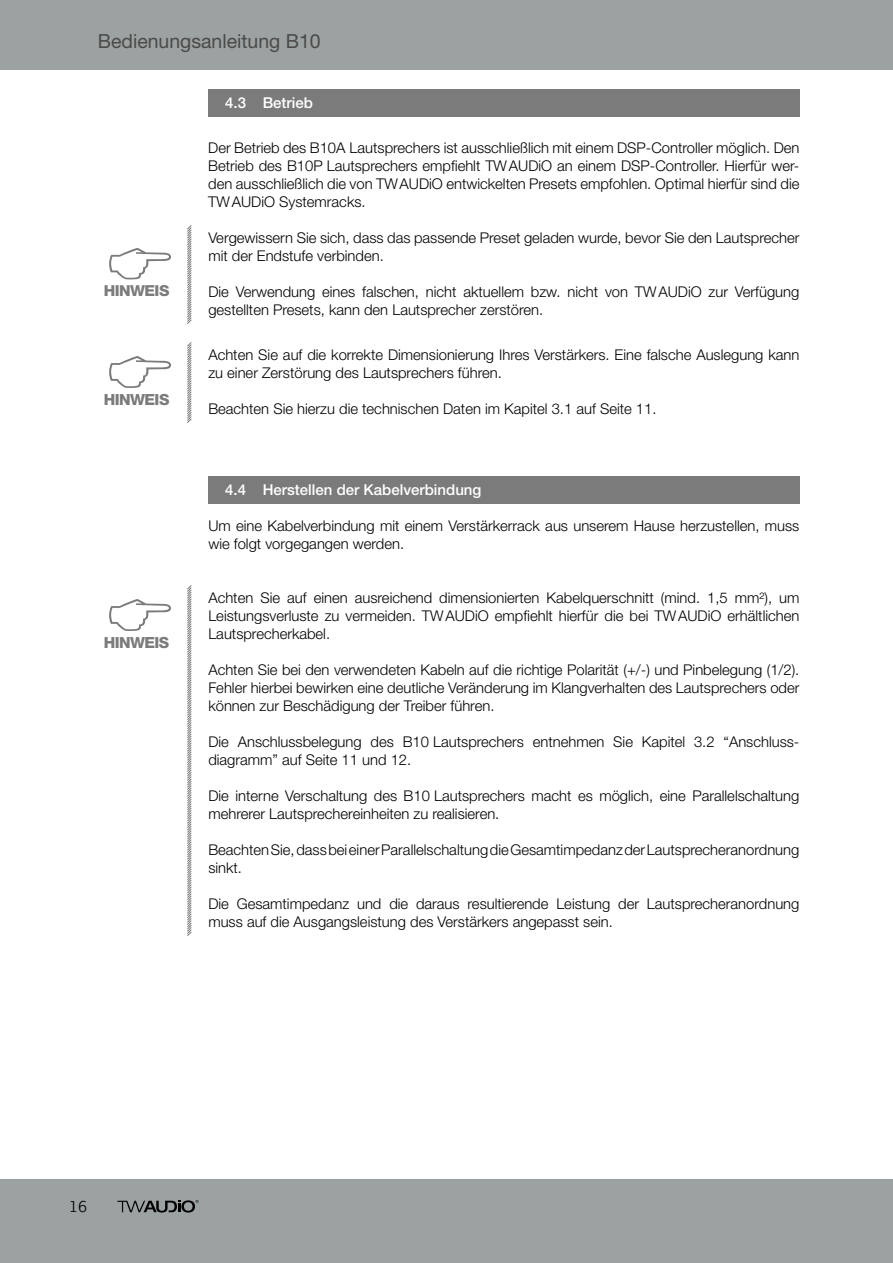
<style>
.page{position:relative;width:893px;height:1263px;background:#fff}
.page>*{position:absolute;margin:0;border:0;box-sizing:border-box;transform-origin:0 0}
.t1{font:19.5px "Helvetica Neue LT Std";color:#4a4a49}
.t2{font:300 16.5px "Lexia";color:#000}
.t3{font:800 15.3px "Helvetica Neue LT Std";letter-spacing:-.035em;color:#7c7b7b}
.t4{font:800 15.15px "Helvetica Neue LT Std";letter-spacing:-.035em;color:#7c7b7b}
.t5{font:500 15px "Helvetica Neue LT Std";color:#fff}
.t6{font:300 14.85px/18px "Helvetica Neue LT Std";color:#000}
</style>
<div class="page">
<div style="left:0;top:0;width:893px;height:69px;background:#9ca1a2"></div>
<div style="left:0;top:1179px;width:893px;height:84px;background:#9ca1a2"></div>
<svg style="left:117px;top:1200px;width:81px;height:12px"></svg>
<div style="left:208px;top:89px;width:591px;height:28px;background:#7c7b7b"></div>
<svg style="left:109px;top:356px;width:62px;height:32px"></svg>
<svg style="left:187px;top:342px;width:5px;height:81px"></svg>
<svg style="left:109px;top:248px;width:62px;height:31px"></svg>
<svg style="left:187px;top:225px;width:5px;height:99px"></svg>
<div style="left:208px;top:476px;width:591px;height:28px;background:#7c7b7b"></div>
<svg style="left:109px;top:599px;width:62px;height:32px"></svg>
<svg style="left:187px;top:585px;width:5px;height:351px;background:#bebebe"></svg>
<h1 class="t1" style="left:98px;top:29px;width:224px">Bedienungsanleitung B10</h1>
<p class="t4" style="left:104px;top:282px;width:67px">HINWEIS</p>
<p class="t3" style="left:104px;top:390px;width:67px">HINWEIS</p>
<p class="t3" style="left:104px;top:633px;width:67px">HINWEIS</p>
<p class="t5" style="left:225px;top:94px;width:89px">4.3 Betrieb</p>
<p class="t6" style="left:208px;top:138px;width:593px;text-align:justify">Der Betrieb des B10A Lautsprechers ist ausschließlich mit einem DSP-Controller möglich. Den Betrieb des B10P Lautsprechers empfiehlt TWAUDiO an einem DSP-Controller. Hierfür wer&shy;den ausschließlich die von TWAUDiO entwickelten Presets empfohlen. Optimal hierfür sind die TWAUDiO Systemracks.</p>
<p class="t6" style="left:208px;top:228px;width:593px">Vergewissern Sie sich, dass das passende Preset geladen wurde, bevor Sie den Lautsprecher mit der Endstufe verbinden.</p>
<p class="t6" style="left:208px;top:282px;width:593px">Die Verwendung eines falschen, nicht aktuellem bzw. nicht von TWAUDiO zur Verfügung gestellten Presets, kann den Lautsprecher zerstören.</p>
<p class="t6" style="left:208px;top:345px;width:593px">Achten Sie auf die korrekte Dimensionierung Ihres Verstärkers. Eine falsche Auslegung kann zu einer Zerstörung des Lautsprechers führen.</p>
<p class="t6" style="left:208px;top:399px;width:450px">Beachten Sie hierzu die technischen Daten im Kapitel 3.1 auf Seite 11.</p>
<p class="t5" style="left:225px;top:481px;width:258px">4.4 Herstellen der Kabelverbindung</p>
<p class="t6" style="left:208px;top:516px;width:593px">Um eine Kabelverbindung mit einem Verstärkerrack aus unserem Hause herzustellen, muss wie folgt vorgegangen werden.</p>
<p class="t6" style="left:208px;top:588px;width:593px;text-align:justify">Achten Sie auf einen ausreichend dimensionierten Kabelquerschnitt (mind. 1,5 mm²), um Leistungsverluste zu vermeiden. TWAUDiO empfiehlt hierfür die bei TWAUDiO erhältlichen Lautsprecherkabel.</p>
<p class="t6" style="left:208px;top:660px;width:593px;text-align:justify">Achten Sie bei den verwendeten Kabeln auf die richtige Polarität (+/-) und Pinbelegung (1/2).<br>Fehler hierbei bewirken eine deutliche Veränderung im Klangverhalten des Lautsprechers oder können zur Beschädigung der Treiber führen.</p>
<p class="t6" style="left:208px;top:732px;width:593px">Die Anschlussbelegung des B10 Lautsprechers entnehmen Sie Kapitel 3.2 “Anschluss&shy;diagramm” auf Seite 11 und 12.</p>
<p class="t6" style="left:208px;top:786px;width:593px">Die interne Verschaltung des B10 Lautsprechers macht es möglich, eine Parallelschaltung mehrerer Lautsprechereinheiten zu realisieren.</p>
<p class="t6" style="left:208px;top:840px;width:593px">Beachten Sie, dass bei einer Parallelschaltung die Gesamtimpedanz der Lautsprecheranordnung sinkt.</p>
<p class="t6" style="left:208px;top:894px;width:593px">Die Gesamtimpedanz und die daraus resultierende Leistung der Lautsprecheranordnung muss auf die Ausgangsleistung des Verstärkers angepasst sein.</p>
<p class="t2" style="left:69px;top:1196px;width:19px">16</p>
</div>
